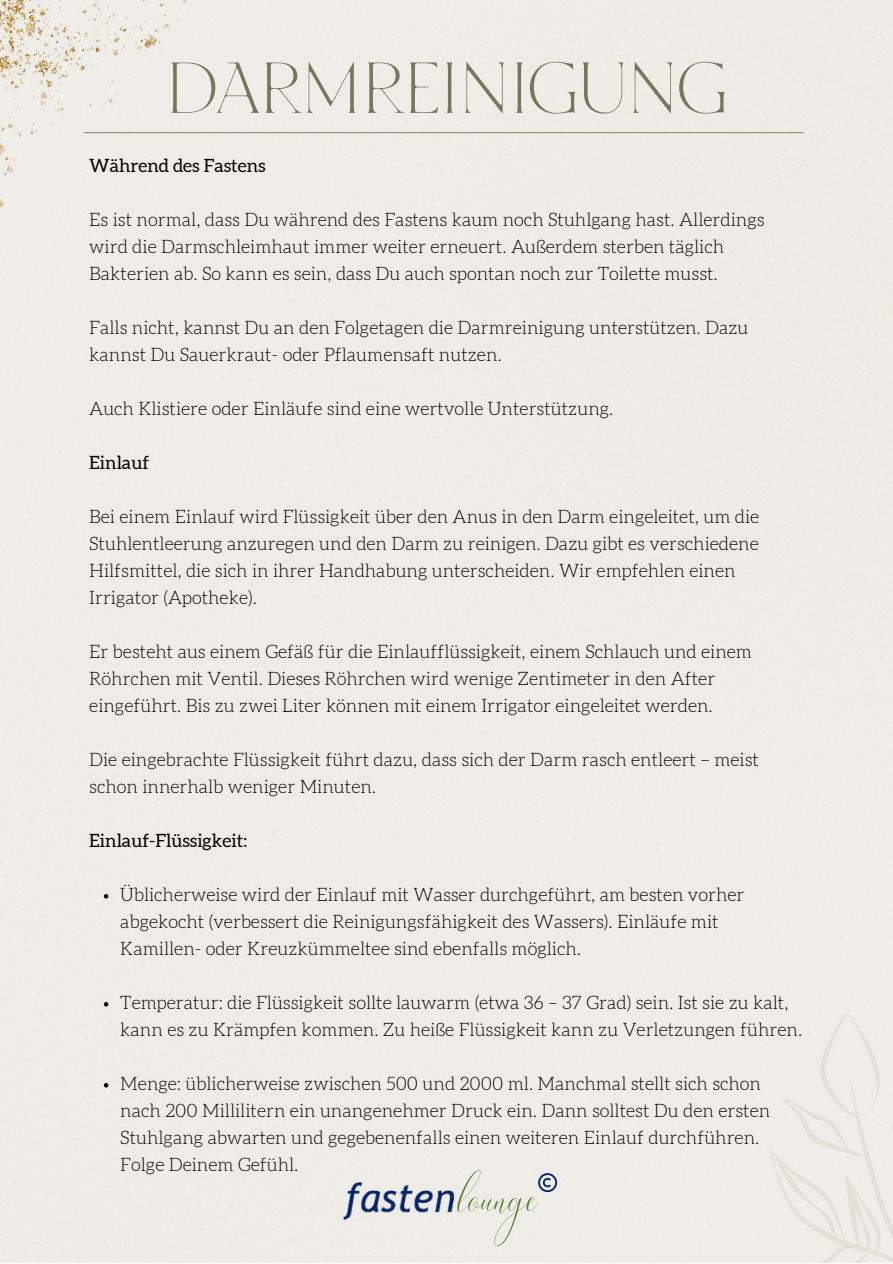
<style>
.page{position:relative;width:893px;height:1264px;background:#fff}
.page>*{position:absolute;margin:0;border:0;box-sizing:border-box;transform-origin:0 0}
.t1{font:72px "TT Ricordi Nobili";letter-spacing:-.1em;color:#76765b}
.t2{font:53.7px "Callem Script Slant";color:#557f36}
.t3{font:300 18.3px/27px "Aleo";color:#000}
.t4{font:18.3px "Aleo";color:#000}
</style>
<div class="page">
<hr style="left:84px;top:132px;width:719px;height:1px;background:#8f8f74">
<svg style="left:769px;top:1013px;width:123px;height:249px;background:#edebe5"></svg>
<svg style="left:104px;top:894px;width:4px;height:4px"></svg>
<svg style="left:104px;top:1002px;width:4px;height:4px"></svg>
<svg style="left:104px;top:1082px;width:4px;height:5px"></svg>
<img style="left:336px;top:1176px;width:119px;height:47px">
<svg style="left:538px;top:1173px;width:19px;height:19px"></svg>
<div style="left:0;top:0;width:277px;height:357px;background:#efede7"></div>
<h1 class="t1" style="left:162px;top:39px;width:570px">DARMREINIGUNG</h1>
<p class="t4" style="left:89px;top:157px;width:178px">Während des Fastens</p>
<p class="t3" style="left:89px;top:207px;width:676px">Es ist normal, dass Du während des Fastens kaum noch Stuhlgang hast. Allerdings wird die Darmschleimhaut immer weiter erneuert. Außerdem sterben täglich<br>Bakterien ab. So kann es sein, dass Du auch spontan noch zur Toilette musst.</p>
<p class="t3" style="left:89px;top:315px;width:660px">Falls nicht, kannst Du an den Folgetagen die Darmreinigung unterstützen. Dazu kannst Du Sauerkraut- oder Pflaumensaft nutzen.</p>
<p class="t3" style="left:89px;top:396px;width:525px">Auch Klistiere oder Einläufe sind eine wertvolle Unterstützung.</p>
<p class="t4" style="left:89px;top:454px;width:61px">Einlauf</p>
<p class="t3" style="left:89px;top:504px;width:671px">Bei einem Einlauf wird Flüssigkeit über den Anus in den Darm eingeleitet, um die Stuhlentleerung anzuregen und den Darm zu reinigen. Dazu gibt es verschiedene Hilfsmittel, die sich in ihrer Handhabung unterscheiden. Wir empfehlen einen Irrigator (Apotheke).</p>
<p class="t3" style="left:89px;top:639px;width:664px">Er besteht aus einem Gefäß für die Einlaufflüssigkeit, einem Schlauch und einem<br>Röhrchen mit Ventil. Dieses Röhrchen wird wenige Zentimeter in den After eingeführt. Bis zu zwei Liter können mit einem Irrigator eingeleitet werden.</p>
<p class="t3" style="left:89px;top:746px;width:671px">Die eingebrachte Flüssigkeit führt dazu, dass sich der Darm rasch entleert – meist schon innerhalb weniger Minuten.</p>
<p class="t4" style="left:89px;top:832px;width:159px">Einlauf-Flüssigkeit:</p>
<p class="t3" style="left:120px;top:881px;width:625px">Üblicherweise wird der Einlauf mit Wasser durchgeführt, am besten vorher abgekocht (verbessert die Reinigungsfähigkeit des Wassers). Einläufe mit<br>Kamillen- oder Kreuzkümmeltee sind ebenfalls möglich.</p>
<p class="t3" style="left:120px;top:989px;width:683px">Temperatur: die Flüssigkeit sollte lauwarm (etwa 36 – 37 Grad) sein. Ist sie zu kalt, kann es zu Krämpfen kommen. Zu heiße Flüssigkeit kann zu Verletzungen führen.</p>
<p class="t3" style="left:120px;top:1070px;width:651px">Menge: üblicherweise zwischen 500 und 2000 ml. Manchmal stellt sich schon nach 200 Millilitern ein unangenehmer Druck ein. Dann solltest Du den ersten Stuhlgang abwarten und gegebenenfalls einen weiteren Einlauf durchführen.<br>Folge Deinem Gefühl.</p>
<h2 class="t2" style="left:455px;top:1166px;width:81px">lounge</h2>
</div>
